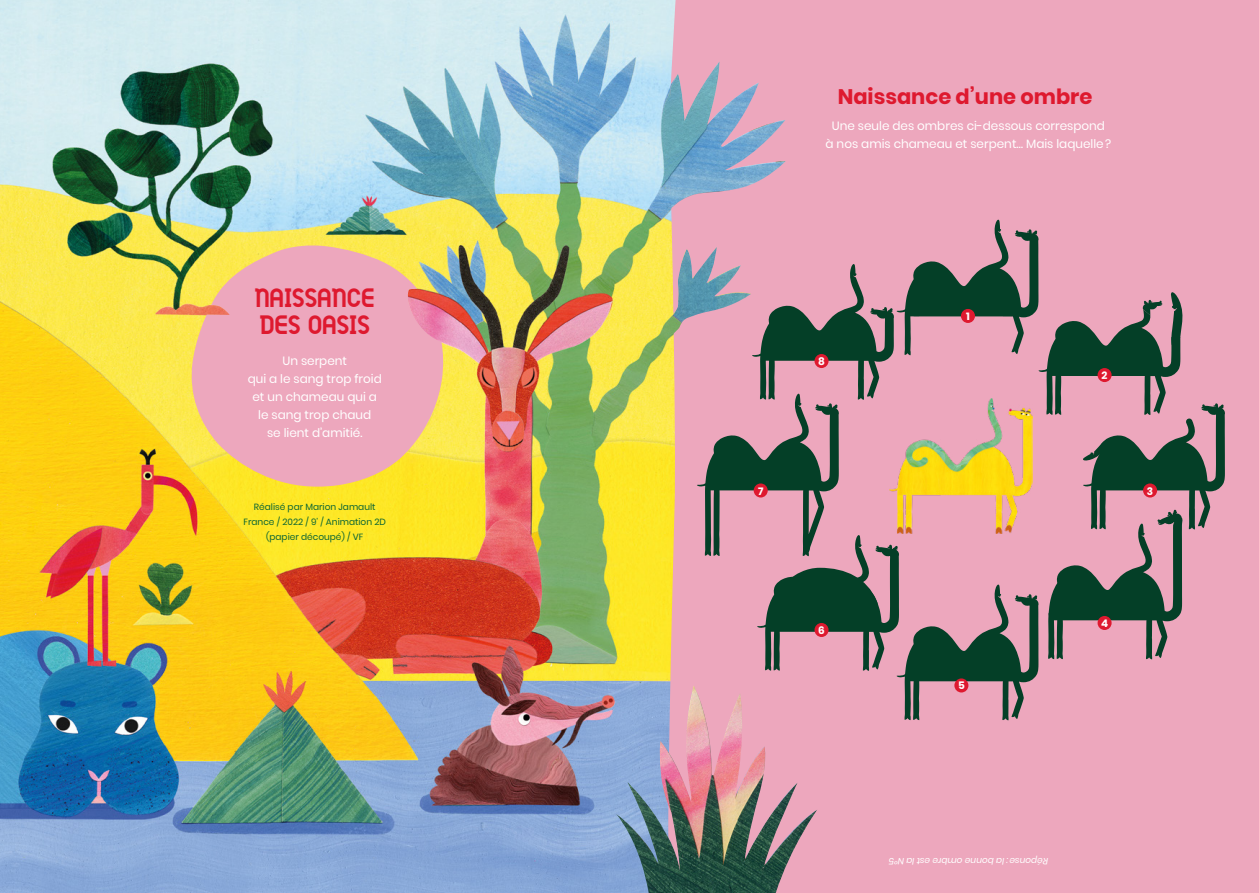
<style>
.page{position:relative;width:1259px;height:893px;background:#fff}
.page>*{position:absolute;margin:0;border:0;box-sizing:border-box;transform-origin:0 0}
.t1{font:26.7px/27px "Gilbert Bold Preview 2";color:#de192f}
.t2{font:700 21px "Poppins";color:#de192f}
.t3{font:12px/18px "Poppins";color:#fff;text-align:center}
.t4{font:700 10.5px "Poppins";color:#fff}
.t5{font:9px/15px "Poppins";color:#0a6435;text-align:center}
.t6{font:italic 9px "Poppins";color:#fff}
</style>
<div class="page">
<div style="left:578px;top:0;width:681px;height:893px;background:#eda7bd"></div>
<img style="left:0;top:0;width:664px;height:893px">
<svg style="left:188px;top:244px;width:255px;height:243px;fill:#eda7bd"></svg>
<img style="left:205px;top:305px;width:25px;height:10px">
<img style="left:407px;top:289px;width:46px;height:55px">
<svg style="left:664px;top:0;width:12px;height:685px"></svg>
<img style="left:668px;top:247px;width:29px;height:87px">
<img style="left:616px;top:685px;width:201px;height:208px">
<img style="left:667px;top:61px;width:119px;height:148px">
<svg style="left:697px;top:220px;width:528px;height:500px"></svg>
<div style="left:961px;top:309px;width:14px;height:14px;background:#de192f;border-radius:50%"></div>
<div style="left:1097px;top:368px;width:14px;height:14px;background:#de192f;border-radius:50%"></div>
<div style="left:1143px;top:483px;width:14px;height:14px;background:#de192f;border-radius:50%"></div>
<div style="left:1097px;top:616px;width:14px;height:14px;background:#de192f;border-radius:50%"></div>
<div style="left:954px;top:678px;width:14px;height:14px;background:#de192f;border-radius:50%"></div>
<div style="left:814px;top:623px;width:14px;height:14px;background:#de192f;border-radius:50%"></div>
<div style="left:753px;top:483px;width:14px;height:14px;background:#de192f;border-radius:50%"></div>
<div style="left:814px;top:354px;width:14px;height:14px;background:#de192f;border-radius:50%"></div>
<h1 class="t1" style="left:255px;top:282px;width:122px">NAISSANCE<br>DES OASIS</h1>
<p class="t3" style="left:248px;top:352px;width:136px">Un serpent<br>qui a le sang trop froid et un chameau qui a le sang trop chaud<br>se lient d’amitié.</p>
<p class="t5" style="left:243px;top:499px;width:144px">Réalisé par Marion Jamault<br>France / 2022 / 9’ / Animation 2D (papier découpé) / VF</p>
<h2 class="t2" style="left:837px;top:85px;width:256px">Naissance d’une ombre</h2>
<p class="t3" style="left:825px;top:117px;width:287px">Une seule des ombres ci-dessous correspond<br>à nos amis chameau et serpent… Mais laquelle?</p>
<p class="t4" style="left:758px;top:485px;width:7px">7</p>
<p class="t4" style="left:818px;top:355px;width:8px">8</p>
<p class="t4" style="left:818px;top:624px;width:8px">6</p>
<p class="t4" style="left:966px;top:310px;width:5px">1</p>
<p class="t4" style="left:958px;top:680px;width:8px">5</p>
<p class="t4" style="left:1101px;top:369px;width:7px">2</p>
<p class="t4" style="left:1147px;top:485px;width:8px">3</p>
<p class="t4" style="left:1101px;top:617px;width:9px">4</p>
<p class="t6" style="left:1048px;top:866px;width:161px;rotate:-180deg">Réponse: la bonne ombre est la N°5</p>
</div>
